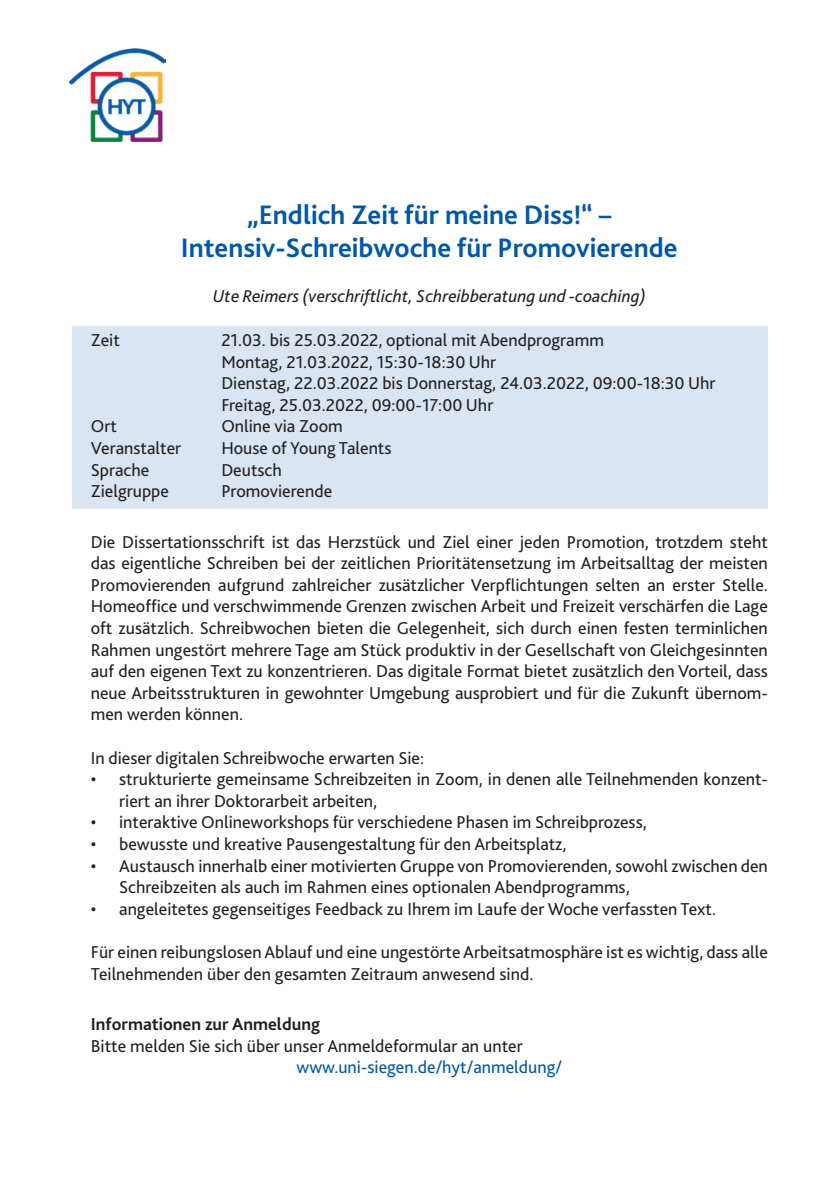
<style>
.page{position:relative;width:840px;height:1191px;background:#fff}
.page>*{position:absolute;margin:0;border:0;box-sizing:border-box;transform-origin:0 0}
.t1{font:700 28px/33.6px "Bliss 2";color:#0157a8;text-align:center}
.t2{font:18px/21.6px "Bliss 2";color:#231f20}
.t3{font:italic 18px "Bliss 2";color:#231f20}
.t4{font:18px "Bliss 2";color:#0157a8}
.t5{font:700 18px "Bliss 2";color:#231f20}
</style>
<div class="page">
<img style="left:69px;top:48px;width:96px;height:94px">
<div style="left:72px;top:326px;width:695px;height:183px;background:#d9e5f2"></div>
<h1 class="t1" style="left:181px;top:197px;width:498px">„Endlich Zeit für meine Diss!“ –<br>Intensiv-Schreibwoche für Promovierende</h1>
<p class="t3" style="left:213px;top:284px;width:434px">Ute Reimers (verschriftlicht, Schreibberatung und -coaching)</p>
<p class="t2" style="left:91px;top:329px;width:31px">Zeit</p>
<p class="t2" style="left:221px;top:329px;width:495px">21.03. bis 25.03.2022, optional mit Abendprogramm<br>Montag, 21.03.2022, 15:30-18:30 Uhr<br>Dienstag, 22.03.2022 bis Donnerstag, 24.03.2022, 09:00-18:30 Uhr Freitag, 25.03.2022, 09:00-17:00 Uhr</p>
<p class="t2" style="left:91px;top:415px;width:28px">Ort</p>
<p class="t2" style="left:221px;top:415px;width:123px">Online via Zoom</p>
<p class="t2" style="left:91px;top:437px;width:92px">Veranstalter</p>
<p class="t2" style="left:221px;top:437px;width:171px">House of Young Talents</p>
<p class="t2" style="left:91px;top:458px;width:60px">Sprache</p>
<p class="t2" style="left:221px;top:458px;width:62px">Deutsch</p>
<p class="t2" style="left:91px;top:480px;width:80px">Zielgruppe</p>
<p class="t2" style="left:221px;top:480px;width:112px">Promovierende</p>
<p class="t2" style="left:91px;top:530px;width:678px;text-align:justify">Die Dissertationsschrift ist das Herzstück und Ziel einer jeden Promotion, trotzdem steht das eigentliche Schreiben bei der zeitlichen Prioritätensetzung im Arbeitsalltag der meisten Promovierenden aufgrund zahlreicher zusätzlicher Verpflichtungen selten an erster Stelle.<br>Homeoffice und verschwimmende Grenzen zwischen Arbeit und Freizeit verschärfen die Lage oft zusätzlich. Schreibwochen bieten die Gelegenheit, sich durch einen festen terminlichen Rahmen ungestört mehrere Tage am Stück produktiv in der Gesellschaft von Gleichgesinnten auf den eigenen Text zu konzentrieren. Das digitale Format bietet zusätzlich den Vorteil, dass neue Arbeitsstrukturen in gewohnter Umgebung ausprobiert und für die Zukunft übernom&shy;men werden können.</p>
<p class="t2" style="left:91px;top:746px;width:334px">In dieser digitalen Schreibwoche erwarten Sie:</p>
<p class="t2" style="left:119px;top:768px;width:650px;text-indent:-28px">• strukturierte gemeinsame Schreibzeiten in Zoom, in denen alle Teilnehmenden konzent&shy;riert an ihrer Doktorarbeit arbeiten,</p>
<p class="t2" style="left:91px;top:811px;width:557px">• interaktive Onlineworkshops für verschiedene Phasen im Schreibprozess,</p>
<p class="t2" style="left:91px;top:833px;width:477px">• bewusste und kreative Pausengestaltung für den Arbeitsplatz,</p>
<p class="t2" style="left:119px;top:854px;width:650px;text-indent:-28px">• Austausch innerhalb einer motivierten Gruppe von Promovierenden, sowohl zwischen den<br>Schreibzeiten als auch im Rahmen eines optionalen Abendprogramms,</p>
<p class="t2" style="left:91px;top:897px;width:626px">• angeleitetes gegenseitiges Feedback zu Ihrem im Laufe der Woche verfassten Text.</p>
<p class="t2" style="left:91px;top:941px;width:678px">Für einen reibungslosen Ablauf und eine ungestörte Arbeitsatmosphäre ist es wichtig, dass alle<br>Teilnehmenden über den gesamten Zeitraum anwesend sind.</p>
<p class="t5" style="left:91px;top:1013px;width:231px">Informationen zur Anmeldung</p>
<p class="t2" style="left:91px;top:1034px;width:433px">Bitte melden Sie sich über unser Anmeldeformular an unter</p>
<p class="t4" style="left:296px;top:1056px;width:267px">www.uni-siegen.de/hyt/anmeldung/</p>
</div>
